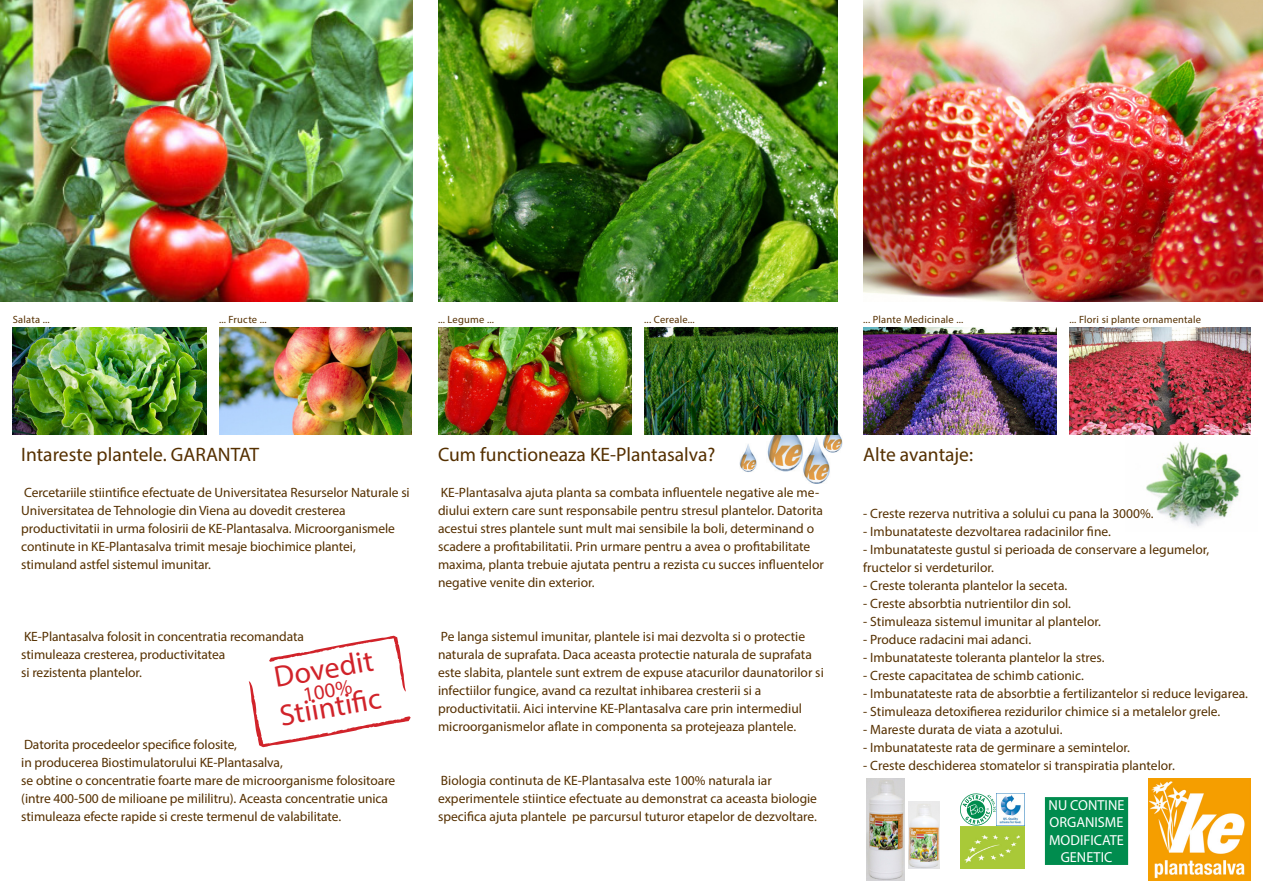
<style>
.page{position:relative;width:1263px;height:893px;background:#fff}
.page>*{position:absolute;margin:0;border:0;box-sizing:border-box;transform-origin:0 0}
.t1{font:30px "Myriad Pro";color:#d1232a}
.t2{font:21px "Myriad Pro";color:#d1232a}
.t3{font:19.5px "Myriad Pro";color:#553000}
.t4{font:14.55px "Myriad Pro";color:#fff}
.t5{font:13.5px/18px "Myriad Pro";color:#553000}
.t6{font:10.5px "Myriad Pro";letter-spacing:.02em;color:#553000}
</style>
<div class="page">
<img style="left:1069px;top:328px;width:181px;height:106px">
<img style="left:1146px;top:441px;width:95px;height:86px">
<svg style="left:249px;top:636px;width:162px;height:111px"></svg>
<img style="left:0;top:0;width:412px;height:302px">
<img style="left:863px;top:0;width:400px;height:302px">
<img style="left:438px;top:0;width:400px;height:302px">
<img style="left:13px;top:328px;width:193px;height:106px">
<img style="left:438px;top:328px;width:193px;height:106px">
<img style="left:863px;top:328px;width:194px;height:106px">
<img style="left:219px;top:328px;width:193px;height:106px">
<img style="left:644px;top:328px;width:194px;height:106px">
<img style="left:766px;top:408px;width:40px;height:64px">
<img style="left:802px;top:436px;width:28px;height:48px">
<img style="left:823px;top:420px;width:20px;height:34px">
<img style="left:740px;top:444px;width:17px;height:28px">
<svg style="left:960px;top:793px;width:36px;height:34px"></svg>
<img style="left:960px;top:827px;width:65px;height:42px">
<div style="left:1045px;top:797px;width:83px;height:68px;background:#008c4e"></div>
<img style="left:996px;top:793px;width:29px;height:33px">
<img style="left:1148px;top:778px;width:102px;height:102px">
<img style="left:867px;top:778px;width:38px;height:102px">
<img style="left:908px;top:802px;width:32px;height:67px">
<p class="t6" style="left:13px;top:313px;width:38px">Salata ...</p>
<p class="t6" style="left:219px;top:313px;width:49px">... Fructe ...</p>
<p class="t6" style="left:438px;top:313px;width:57px">... Legume ...</p>
<p class="t6" style="left:644px;top:313px;width:52px">... Cereale...</p>
<p class="t6" style="left:863px;top:313px;width:102px">... Plante Medicinale ...</p>
<p class="t6" style="left:1069px;top:313px;width:133px">... Flori si plante ornamentale</p>
<p class="t3" style="left:21px;top:443px;width:239px">Intareste plantele. GARANTAT</p>
<p class="t5" style="left:21px;top:483px;width:390px">Cercetariile stiintifice efectuate de Universitatea Resurselor Naturale si<br>Universitatea de Tehnologie din Viena au dovedit cresterea</p>
<p class="t5" style="left:21px;top:519px;width:375px">productivitatii in urma folosirii de KE-Plantasalva. Microorganismele continute in KE-Plantasalva trimit mesaje biochimice plantei,</p>
<p class="t5" style="left:21px;top:555px;width:191px">stimuland astfel sistemul imunitar.</p>
<p class="t5" style="left:24px;top:627px;width:282px">KE-Plantasalva folosit in concentratia recomandata</p>
<p class="t5" style="left:21px;top:645px;width:206px">stimuleaza cresterea, productivitatea</p>
<p class="t5" style="left:21px;top:663px;width:122px">si rezistenta plantelor.</p>
<p class="t1" style="left:271px;top:659px;width:102px;rotate:-10deg">Dovedit</p>
<p class="t2" style="left:301px;top:682px;width:51px;rotate:-10deg">100%</p>
<p class="t1" style="left:277px;top:698px;width:104px;rotate:-10deg">Stiintifi c</p>
<p class="t5" style="left:24px;top:735px;width:214px">Datorita procedeelor specifice folosite,</p>
<p class="t5" style="left:21px;top:753px;width:263px">in producerea Biostimulatorului KE-Plantasalva,</p>
<p class="t5" style="left:21px;top:771px;width:376px">se obtine o concentratie foarte mare de microorganisme folositoare</p>
<p class="t5" style="left:21px;top:789px;width:368px">(intre 400-500 de milioane pe mililitru). Aceasta concentratie unica stimuleaza efecte rapide si creste termenul de valabilitate.</p>
<p class="t3" style="left:438px;top:443px;width:279px">Cum functioneaza KE-Plantasalva?</p>
<p class="t5" style="left:438px;top:483px;width:387px">KE-Plantasalva ajuta planta sa combata influentele negative ale me&shy;diului extern care sunt responsabile pentru stresul plantelor. Datorita acestui stres plantele sunt mult mai sensibile la boli, determinand o scadere a profitabilitatii. Prin urmare pentru a avea o profitabilitate maxima, planta trebuie ajutata pentru a rezista cu succes influentelor negative venite din exterior.</p>
<p class="t5" style="left:438px;top:627px;width:387px">Pe langa sistemul imunitar, plantele isi mai dezvolta si o protectie naturala de suprafata. Daca aceasta protectie naturala de suprafata este slabita, plantele sunt extrem de expuse atacurilor daunatorilor si infectiilor fungice, avand ca rezultat inhibarea cresterii si a</p>
<p class="t5" style="left:438px;top:699px;width:365px">productivitatii. Aici intervine KE-Plantasalva care prin intermediul</p>
<p class="t5" style="left:438px;top:717px;width:360px">microorganismelor aflate in componenta sa protejeaza plantele.</p>
<p class="t5" style="left:441px;top:771px;width:332px">Biologia continuta de KE-Plantasalva este 100% naturala iar</p>
<p class="t5" style="left:438px;top:789px;width:381px">experimentele stiintice efectuate au demonstrat ca aceasta biologie specifica ajuta plantele pe parcursul tuturor etapelor de dezvoltare.</p>
<p class="t3" style="left:863px;top:443px;width:111px">Alte avantaje:</p>
<p class="t5" style="left:863px;top:504px;width:292px">- Creste rezerva nutritiva a solului cu pana la 3000%.</p>
<p class="t5" style="left:863px;top:522px;width:249px">- Imbunatateste dezvoltarea radacinilor fine.</p>
<p class="t5" style="left:863px;top:540px;width:347px">- Imbunatateste gustul si perioada de conservare a legumelor,</p>
<p class="t5" style="left:863px;top:558px;width:132px">fructelor si verdeturilor.</p>
<p class="t5" style="left:863px;top:576px;width:206px">- Creste toleranta plantelor la seceta.</p>
<p class="t5" style="left:863px;top:594px;width:209px">- Creste absorbtia nutrientilor din sol.</p>
<p class="t5" style="left:863px;top:612px;width:239px">- Stimuleaza sistemul imunitar al plantelor.</p>
<p class="t5" style="left:863px;top:630px;width:169px">- Produce radacini mai adanci.</p>
<p class="t5" style="left:863px;top:648px;width:243px">- Imbunatateste toleranta plantelor la stres.</p>
<p class="t5" style="left:863px;top:666px;width:222px">- Creste capacitatea de schimb cationic.</p>
<p class="t5" style="left:863px;top:684px;width:386px">- Imbunatateste rata de absorbtie a fertilizantelor si reduce levigarea.</p>
<p class="t5" style="left:863px;top:702px;width:359px">- Stimuleaza detoxifierea rezidurilor chimice si a metalelor grele.</p>
<p class="t5" style="left:863px;top:720px;width:201px">- Mareste durata de viata a azotului.</p>
<p class="t5" style="left:863px;top:738px;width:268px">- Imbunatateste rata de germinare a semintelor.</p>
<p class="t5" style="left:863px;top:756px;width:313px">- Creste deschiderea stomatelor si transpiratia plantelor.</p>
<p class="t4" style="left:1048px;top:796px;width:77px">NU CONTINE</p>
<p class="t4" style="left:1049px;top:813px;width:75px">ORGANISME</p>
<p class="t4" style="left:1049px;top:831px;width:76px">MODIFICATE</p>
<p class="t4" style="left:1061px;top:848px;width:53px">GENETIC</p>
</div>
